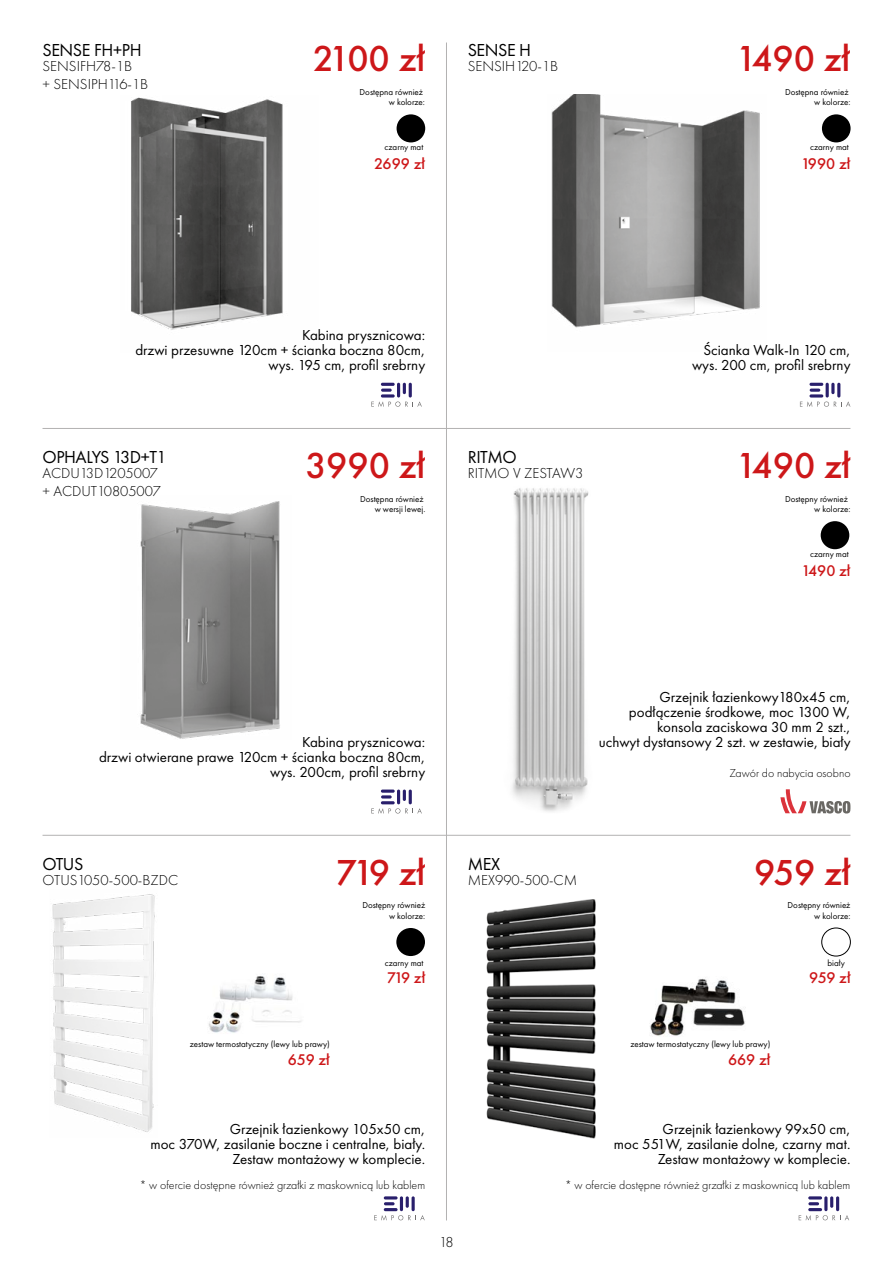
<style>
.page{position:relative;width:893px;height:1263px;background:#fff}
.page>*{position:absolute;margin:0;border:0;box-sizing:border-box;transform-origin:0 0}
.t1{font:500 37.5px "Futura PT";color:#cd1719}
.t2{font:18px "Futura PT";letter-spacing:-.025em;color:#000}
.t3{font:500 16.05px "Futura PT";color:#cd1719}
.t4{font:15px/15px "Futura PT";color:#000;text-align:right}
.t5{font:300 15px/18px "Futura PT";color:#000}
.t6{font:300 12px "Futura PT";color:#000}
.t7{font:9px/10.5px "Futura PT";color:#000;text-align:right}
</style>
<div class="page">
<img style="left:486px;top:899px;width:110px;height:240px">
<img style="left:650px;top:978px;width:96px;height:58px">
<img style="left:52px;top:894px;width:103px;height:238px">
<img style="left:209px;top:976px;width:93px;height:57px">
<svg style="left:799px;top:1215px;width:50px;height:5px"></svg>
<hr style="left:808px;top:1196px;width:14px;height:3px;background:#291f6c;border-radius:2px">
<hr style="left:808px;top:1208px;width:14px;height:3px;background:#291f6c;border-radius:2px">
<svg style="left:830px;top:1196px;width:3px;height:12px"></svg>
<svg style="left:808px;top:1202px;width:11px;height:3px"></svg>
<hr style="left:824px;top:1196px;width:3px;height:15px;background:#291f6c;border-radius:2px">
<hr style="left:836px;top:1196px;width:3px;height:15px;background:#291f6c;border-radius:2px">
<img style="left:551px;top:94px;width:209px;height:234px">
<svg style="left:371px;top:808px;width:51px;height:6px"></svg>
<svg style="left:381px;top:789px;width:14px;height:4px"></svg>
<hr style="left:381px;top:801px;width:14px;height:3px;background:#291f6c;border-radius:2px">
<svg style="left:403px;top:789px;width:3px;height:12px"></svg>
<svg style="left:381px;top:795px;width:11px;height:3px"></svg>
<hr style="left:397px;top:789px;width:3px;height:15px;background:#291f6c;border-radius:2px">
<hr style="left:409px;top:789px;width:3px;height:15px;background:#291f6c;border-radius:2px">
<svg style="left:371px;top:401px;width:51px;height:6px"></svg>
<hr style="left:381px;top:383px;width:14px;height:3px;background:#291f6c;border-radius:2px">
<svg style="left:381px;top:394px;width:14px;height:4px"></svg>
<svg style="left:403px;top:383px;width:3px;height:11px"></svg>
<svg style="left:381px;top:389px;width:11px;height:3px"></svg>
<hr style="left:397px;top:383px;width:3px;height:14px;background:#291f6c;border-radius:2px">
<hr style="left:409px;top:383px;width:3px;height:14px;background:#291f6c;border-radius:2px">
<hr style="left:446px;top:43px;width:1px;height:1177px;background:#b3b2b2">
<hr style="left:43px;top:428px;width:807px;height:1px;background:#b3b2b2">
<svg style="left:374px;top:1215px;width:51px;height:5px"></svg>
<hr style="left:384px;top:1196px;width:14px;height:3px;background:#291f6c;border-radius:2px">
<hr style="left:384px;top:1208px;width:14px;height:3px;background:#291f6c;border-radius:2px">
<svg style="left:406px;top:1196px;width:3px;height:12px"></svg>
<svg style="left:384px;top:1202px;width:11px;height:3px"></svg>
<hr style="left:400px;top:1196px;width:3px;height:15px;background:#291f6c;border-radius:2px">
<hr style="left:412px;top:1196px;width:3px;height:15px;background:#291f6c;border-radius:2px">
<hr style="left:43px;top:835px;width:807px;height:1px;background:#b3b2b2">
<svg style="left:800px;top:401px;width:50px;height:6px"></svg>
<hr style="left:809px;top:383px;width:14px;height:3px;background:#291f6c;border-radius:2px">
<svg style="left:809px;top:394px;width:14px;height:4px"></svg>
<svg style="left:831px;top:383px;width:3px;height:11px"></svg>
<svg style="left:810px;top:389px;width:10px;height:3px"></svg>
<hr style="left:826px;top:383px;width:3px;height:14px;background:#291f6c;border-radius:2px">
<hr style="left:837px;top:383px;width:3px;height:14px;background:#291f6c;border-radius:2px">
<img style="left:131px;top:97px;width:152px;height:233px">
<div style="left:822px;top:928px;width:28px;height:28px;border:1px solid #000;border-radius:50%"></div>
<img style="left:140px;top:501px;width:140px;height:238px">
<div style="left:821px;top:521px;width:28px;height:28px;background:#000;border-radius:50%"></div>
<div style="left:397px;top:114px;width:28px;height:28px;background:#000;border-radius:50%"></div>
<div style="left:822px;top:114px;width:29px;height:28px;background:#000;border-radius:50%"></div>
<div style="left:396px;top:928px;width:29px;height:28px;background:#000;border-radius:50%"></div>
<img style="left:512px;top:488px;width:77px;height:324px">
<svg style="left:780px;top:789px;width:70px;height:24px"></svg>
<p class="t2" style="left:43px;top:40px;width:101px">SENSE FH+PH</p>
<p class="t5" style="left:43px;top:57px;width:107px">SENSIFH78-1B<br>+ SENSIPH116-1B</p>
<p class="t2" style="left:468px;top:40px;width:65px">SENSE H</p>
<h1 class="t1" style="left:313px;top:36px;width:114px">2100 zł</h1>
<h1 class="t1" style="left:736px;top:36px;width:116px">1490 zł</h1>
<p class="t5" style="left:468px;top:57px;width:92px">SENSIH120-1B</p>
<p class="t7" style="left:360px;top:86px;width:67px">Dostępna również w kolorze:</p>
<p class="t7" style="left:785px;top:86px;width:67px">Dostępna również w kolorze:</p>
<p class="t7" style="left:385px;top:142px;width:40px">czarny mat</p>
<p class="t7" style="left:810px;top:142px;width:40px">czarny mat</p>
<p class="t3" style="left:374px;top:154px;width:52px">2699 zł</p>
<p class="t3" style="left:801px;top:154px;width:51px">1990 zł</p>
<p class="t4" style="left:135px;top:327px;width:291px">Kabina prysznicowa:<br>drzwi przesuwne 120cm + ścianka boczna 80cm, wys. 195 cm, profil srebrny</p>
<p class="t4" style="left:692px;top:342px;width:160px">Ścianka Walk-In 120 cm, wys. 200 cm, profil srebrny</p>
<p class="t2" style="left:43px;top:446px;width:126px">OPHALYS 13D+T1</p>
<p class="t5" style="left:43px;top:464px;width:120px">ACDU13D1205007 + ACDUT10805007</p>
<p class="t2" style="left:468px;top:446px;width:51px">RITMO</p>
<h1 class="t1" style="left:305px;top:443px;width:121px">3990 zł</h1>
<h1 class="t1" style="left:736px;top:443px;width:116px">1490 zł</h1>
<p class="t5" style="left:468px;top:464px;width:117px">RITMO V ZESTAW3</p>
<p class="t7" style="left:360px;top:493px;width:67px">Dostępna również w wersji lewej.</p>
<p class="t7" style="left:785px;top:493px;width:67px">Dostępny również w kolorze:</p>
<p class="t7" style="left:810px;top:549px;width:40px">czarny mat</p>
<p class="t3" style="left:801px;top:561px;width:51px">1490 zł</p>
<p class="t4" style="left:99px;top:735px;width:328px">Kabina prysznicowa:<br>drzwi otwierane prawe 120cm + ścianka boczna 80cm, wys. 200cm, profil srebrny</p>
<p class="t4" style="left:599px;top:690px;width:253px">Grzejnik łazienkowy180x45 cm, podłączenie środkowe, moc 1300 W, konsola zaciskowa 30 mm 2 szt.,<br>uchwyt dystansowy 2 szt. w zestawie, biały</p>
<p class="t6" style="left:730px;top:766px;width:122px">Zawór do nabycia osobno</p>
<p class="t2" style="left:43px;top:853px;width:42px">OTUS</p>
<p class="t5" style="left:43px;top:871px;width:137px">OTUS1050-500-BZDC</p>
<p class="t2" style="left:468px;top:853px;width:34px">MEX</p>
<h1 class="t1" style="left:336px;top:850px;width:91px">719 zł</h1>
<h1 class="t1" style="left:754px;top:850px;width:98px">959 zł</h1>
<p class="t5" style="left:468px;top:871px;width:111px">MEX990-500-CM</p>
<p class="t7" style="left:362px;top:900px;width:64px">Dostępny również w kolorze:</p>
<p class="t7" style="left:385px;top:958px;width:40px">czarny mat</p>
<p class="t7" style="left:788px;top:900px;width:64px">Dostępny również w kolorze:</p>
<p class="t7" style="left:827px;top:958px;width:19px">biały</p>
<p class="t3" style="left:387px;top:968px;width:40px">719 zł</p>
<p class="t3" style="left:809px;top:968px;width:43px">959 zł</p>
<p class="t7" style="left:190px;top:1039px;width:141px">zestaw termostatyczny (lewy lub prawy)</p>
<p class="t7" style="left:630px;top:1039px;width:141px">zestaw termostatyczny (lewy lub prawy)</p>
<p class="t3" style="left:288px;top:1049px;width:44px">659 zł</p>
<p class="t3" style="left:728px;top:1049px;width:44px">669 zł</p>
<p class="t4" style="left:150px;top:1121px;width:276px">Grzejnik łazienkowy 105x50 cm,<br>moc 370W, zasilanie boczne i centralne, biały.<br>Zestaw montażowy w komplecie.</p>
<p class="t6" style="left:140px;top:1178px;width:287px">* w ofercie dostępne również grzałki z maskownicą lub kablem</p>
<p class="t5" style="left:439px;top:1233px;width:16px">18</p>
<p class="t4" style="left:614px;top:1121px;width:238px">Grzejnik łazienkowy 99x50 cm,<br>moc 551W, zasilanie dolne, czarny mat.<br>Zestaw montażowy w komplecie.</p>
<p class="t6" style="left:565px;top:1178px;width:287px">* w ofercie dostępne również grzałki z maskownicą lub kablem</p>
</div>
